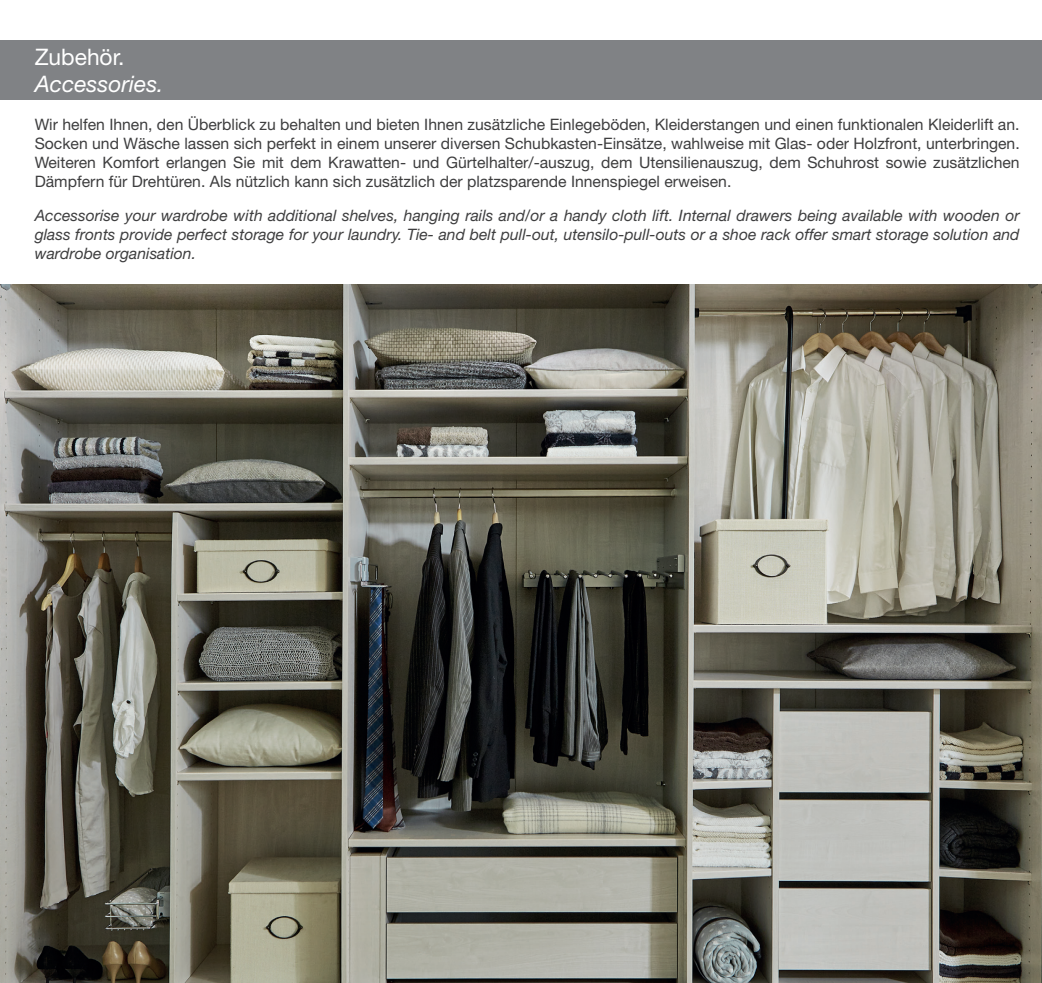
<style>
.page{position:relative;width:1042px;height:983px;background:#fff}
.page>*{position:absolute;margin:0;border:0;box-sizing:border-box;transform-origin:0 0}
.t1{font:italic 22.75px "Helvetica Neue LT";color:#fff}
.t2{font:22.75px "Helvetica Neue LT";color:#fff}
.t3{font:15.75px/18.9px "Helvetica Neue LT";color:#3e3e3f;text-align:justify}
.t4{font:italic 15.75px/18.9px "Helvetica Neue LT";color:#3e3e3f;text-align:justify}
</style>
<div class="page">
<div style="left:0;top:40px;width:1042px;height:60px;background:#808285"></div>
<img style="left:0;top:284px;width:1042px;height:698px">
<h1 class="t2" style="left:35px;top:43px;width:91px">Zubehör.</h1>
<h1 class="t1" style="left:35px;top:70px;width:130px">Accessories.</h1>
<p class="t3" style="left:35px;top:115px;width:986px">Wir helfen Ihnen, den Überblick zu behalten und bieten Ihnen zusätzliche Einlegeböden, Kleiderstangen und einen funktionalen Kleiderlift an.<br>Socken und Wäsche lassen sich perfekt in einem unserer diversen Schubkasten-Einsätze, wahlweise mit Glas- oder Holzfront, unterbringen.<br>Weiteren Komfort erlangen Sie mit dem Krawatten- und Gürtelhalter/-auszug, dem Utensilienauszug, dem Schuhrost sowie zusätzlichen Dämpfern für Drehtüren. Als nützlich kann sich zusätzlich der platzsparende Innenspiegel erweisen.</p>
<p class="t4" style="left:35px;top:205px;width:986px">Accessorise your wardrobe with additional shelves, hanging rails and/or a handy cloth lift. Internal drawers being available with wooden or glass fronts provide perfect storage for your laundry. Tie- and belt pull-out, utensilo-pull-outs or a shoe rack offer smart storage solution and wardrobe organisation.</p>
</div>
